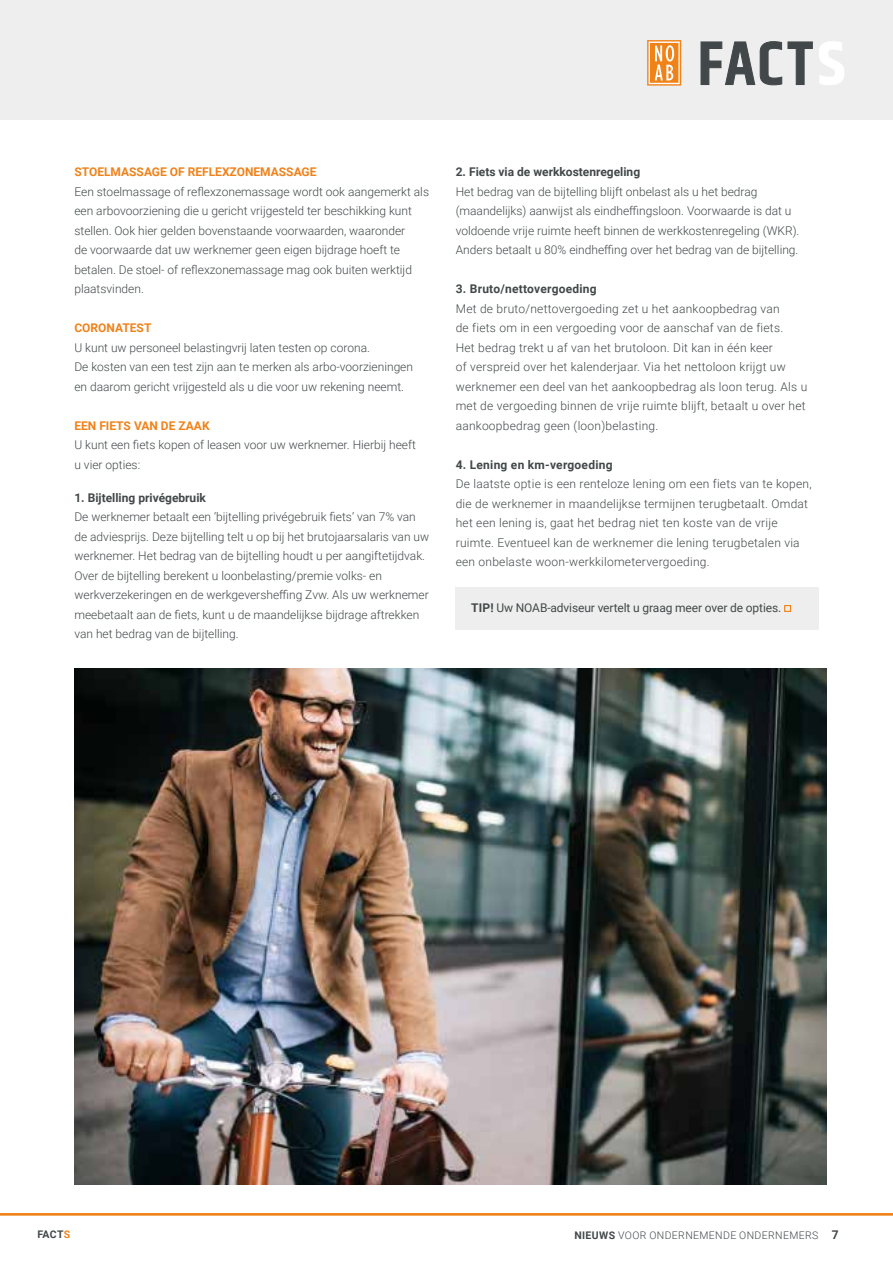
<style>
.page{position:relative;width:893px;height:1263px;background:#fff}
.page>*{position:absolute;margin:0;border:0;box-sizing:border-box;transform-origin:0 0}
.t1{font:300 12px/19.5px "Roboto";color:#424849}
.t2{font:300 12px/19.5px "Roboto";letter-spacing:.02em;color:#424849}
.t3{font:700 12px "Roboto";color:#f0821a}
.t4{font:700 12px "Roboto";color:#424849}
.t5{font:12px "Roboto";letter-spacing:-.01em;color:#424849}
.t6{font:700 12px "Roboto";letter-spacing:.02em;color:#424849}
.t7{font:300 10.5px "Roboto";letter-spacing:.035em;color:#424849}
.t8{font:700 10.5px "Roboto";letter-spacing:.025em;color:#424849}
.s1{font-weight:700}
.s2{color:#f0821a}
.s3{font-weight:700;font-size:12px}
</style>
<div class="page">
<div style="left:0;top:0;width:893px;height:120px;background:#eee"></div>
<svg style="left:647px;top:40px;width:34px;height:46px;background:#f4a962"></svg>
<svg style="left:700px;top:41px;width:144px;height:45px"></svg>
<hr style="left:0;top:1213px;width:893px;height:3px;background:#f0821a">
<img style="left:74px;top:669px;width:752px;height:515px">
<div style="left:455px;top:587px;width:364px;height:43px;background:#eee"></div>
<svg style="left:784px;top:605px;width:8px;height:7px"></svg>
<p class="t3" style="left:74px;top:164px;width:244px">STOELMASSAGE OF REFLEXZONEMASSAGE</p>
<p class="t1" style="left:74px;top:181px;width:356px">Een stoelmassage of reflexzonemassage wordt ook aangemerkt als een arbovoorziening die u gericht vrijgesteld ter beschikking kunt stellen. Ook hier gelden bovenstaande voorwaarden, waaronder<br>de voorwaarde dat uw werknemer geen eigen bijdrage hoeft te betalen. De stoel- of reflexzonemassage mag ook buiten werktijd plaatsvinden.</p>
<p class="t3" style="left:74px;top:320px;width:79px">CORONATEST</p>
<p class="t1" style="left:74px;top:337px;width:340px">U kunt uw personeel belastingvrij laten testen op corona.<br>De kosten van een test zijn aan te merken als arbo-voorzieningen en daarom gericht vrijgesteld als u die voor uw rekening neemt.</p>
<p class="t3" style="left:74px;top:417px;width:137px">EEN FIETS VAN DE ZAAK</p>
<p class="t1" style="left:74px;top:435px;width:343px">U kunt een fiets kopen of leasen voor uw werknemer. Hierbij heeft u vier opties:</p>
<p class="t4" style="left:74px;top:489px;width:133px">1. Bijtelling privégebruik</p>
<p class="t1" style="left:74px;top:507px;width:356px">De werknemer betaalt een ‘bijtelling privégebruik fiets’ van 7% van de adviesprijs. Deze bijtelling telt u op bij het brutojaarsalaris van uw werknemer. Het bedrag van de bijtelling houdt u per aangiftetijdvak.<br>Over de bijtelling berekent u loonbelasting/premie volks- en werkverzekeringen en de werkgeversheffing Zvw. Als uw werknemer meebetaalt aan de fiets, kunt u de maandelijkse bijdrage aftrekken van het bedrag van de bijtelling.</p>
<p class="t4" style="left:456px;top:164px;width:186px">2. Fiets via de werkkostenregeling</p>
<p class="t1" style="left:456px;top:181px;width:345px">Het bedrag van de bijtelling blijft onbelast als u het bedrag (maandelijks) aanwijst als eindheffingsloon. Voorwaarde is dat u voldoende vrije ruimte heeft binnen de werkkostenregeling (WKR).<br>Anders betaalt u 80% eindheffing over het bedrag van de bijtelling.</p>
<p class="t6" style="left:456px;top:281px;width:142px">3. Bruto/nettovergoeding</p>
<p class="t2" style="left:456px;top:298px;width:353px">Met de bruto/nettovergoeding zet u het aankoopbedrag van<br>de fiets om in een vergoeding voor de aanschaf van de fiets.<br>Het bedrag trekt u af van het brutoloon. Dit kan in één keer<br>of verspreid over het kalenderjaar. Via het nettoloon krijgt uw werknemer een deel van het aankoopbedrag als loon terug. Als u met de vergoeding binnen de vrije ruimte blijft, betaalt u over het aankoopbedrag geen (loon)belasting.</p>
<p class="t6" style="left:456px;top:456px;width:158px">4. Lening en km-vergoeding</p>
<p class="t2" style="left:456px;top:474px;width:357px">De laatste optie is een renteloze lening om een fiets van te kopen, die de werknemer in maandelijkse termijnen terugbetaalt. Omdat het een lening is, gaat het bedrag niet ten koste van de vrije ruimte. Eventueel kan de werknemer die lening terugbetalen via een onbelaste woon-werkkilometervergoeding.</p>
<p class="t5" style="left:471px;top:599px;width:312px"><span class="s1">TIP!</span> Uw NOAB-adviseur vertelt u graag meer over de opties.</p>
<p class="t8" style="left:37px;top:1227px;width:34px">FACT<span class="s2">S</span></p>
<p class="t7" style="left:574px;top:1228px;width:266px"><span class="s1">NIEUWS</span> VOOR ONDERNEMENDE ONDERNEMERS <span class="s3">7</span></p>
</div>
